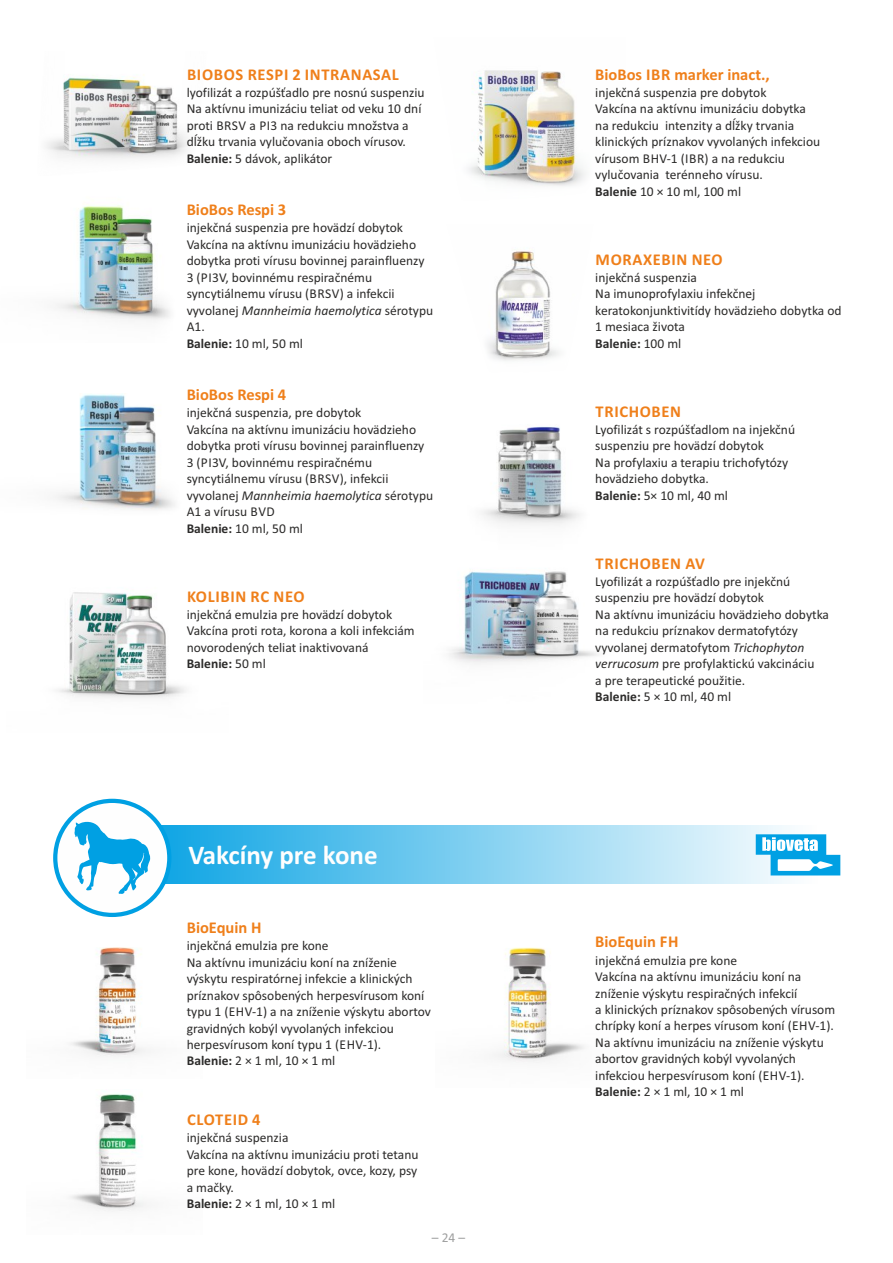
<style>
.page{position:relative;width:893px;height:1263px;background:#fff}
.page>*{position:absolute;margin:0;border:0;box-sizing:border-box;transform-origin:0 0}
.t1{font:700 27px "Calibri";color:#fefefe}
.t2{font:700 16.5px "Calibri";letter-spacing:.03em;color:#ef7f1a}
.t3{font:700 16.5px "Calibri";color:#ef7f1a}
.t4{font:13.5px/16.5px "Calibri";color:#2b2a29}
.t5{font:700 13.5px "Calibri";color:#2b2a29}
.t6{font:13.5px "Calibri";color:#9d9e9e}
.s1{font-weight:700}
.s2{font-style:italic}
.s3{font-weight:400}
</style>
<div class="page">
<img style="left:57px;top:592px;width:129px;height:107px">
<img style="left:70px;top:1094px;width:76px;height:118px">
<img style="left:70px;top:947px;width:76px;height:110px">
<img style="left:494px;top:947px;width:91px;height:116px">
<img style="left:449px;top:571px;width:149px;height:93px">
<img style="left:482px;top:426px;width:98px;height:99px">
<img style="left:55px;top:394px;width:120px;height:116px">
<img style="left:56px;top:205px;width:114px;height:115px">
<img style="left:174px;top:825px;width:667px;height:58px">
<svg style="left:756px;top:834px;width:84px;height:41px"></svg>
<svg style="left:53px;top:798px;width:121px;height:119px"></svg>
<img style="left:487px;top:251px;width:72px;height:110px">
<img style="left:46px;top:77px;width:143px;height:82px">
<img style="left:469px;top:70px;width:117px;height:116px">
<p class="t2" style="left:187px;top:67px;width:213px">BIOBOS RESPI 2 INTRANASAL</p>
<p class="t4" style="left:187px;top:85px;width:239px">lyofilizát a rozpúšťadlo pre nosnú suspenziu</p>
<p class="t4" style="left:187px;top:102px;width:236px">Na aktívnu imunizáciu teliat od veku 10 dní proti BRSV a PI3 na redukciu množstva a dĺžku trvania vylučovania oboch vírusov.</p>
<p class="t4" style="left:187px;top:151px;width:147px"><span class="s1">Balenie:</span> 5 dávok, aplikátor</p>
<p class="t3" style="left:187px;top:203px;width:101px">BioBos Respi 3</p>
<p class="t4" style="left:187px;top:221px;width:248px">injekčná suspenzia pre hovädzí dobytok Vakcína na aktívnu imunizáciu hovädzieho dobytka proti vírusu bovinnej parainfluenzy 3 (PI3V, bovinnému respiračnému syncytiálnemu vírusu (BRSV) a infekcii vyvolanej <span class="s2">Mannheimia haemolytica</span> sérotypu A1.</p>
<p class="t4" style="left:187px;top:336px;width:118px"><span class="s1">Balenie:</span> 10 ml, 50 ml</p>
<p class="t3" style="left:187px;top:388px;width:101px">BioBos Respi 4</p>
<p class="t4" style="left:187px;top:406px;width:176px">injekčná suspenzia, pre dobytok</p>
<p class="t4" style="left:187px;top:422px;width:248px">Vakcína na aktívnu imunizáciu hovädzieho dobytka proti vírusu bovinnej parainfluenzy 3 (PI3V, bovinnému respiračnému syncytiálnemu vírusu (BRSV), infekcii vyvolanej <span class="s2">Mannheimia haemolytica</span> sérotypu A1 a vírusu BVD<br><span class="s1">Balenie:</span> 10 ml, 50 ml</p>
<p class="t2" style="left:187px;top:589px;width:119px">KOLIBIN RC NEO</p>
<p class="t4" style="left:187px;top:607px;width:207px">injekčná emulzia pre hovädzí dobytok</p>
<p class="t4" style="left:187px;top:624px;width:229px">Vakcína proti rota, korona a koli infekciám novorodených teliat inaktivovaná</p>
<p class="t5" style="left:187px;top:658px;width:81px">Balenie: <span class="s3">50 ml</span></p>
<h1 class="t1" style="left:188px;top:844px;width:191px">Vakcíny pre kone</h1>
<p class="t3" style="left:187px;top:920px;width:76px">BioEquin H</p>
<p class="t4" style="left:187px;top:938px;width:246px">injekčná emulzia pre kone<br>Na aktívnu imunizáciu koní na zníženie výskytu respiratórnej infekcie a klinických príznakov spôsobených herpesvírusom koní typu 1 (EHV-1) a na zníženie výskytu abortov gravidných kobýl vyvolaných infekciou herpesvírusom koní typu 1 (EHV-1).</p>
<p class="t4" style="left:187px;top:1054px;width:150px"><span class="s1">Balenie:</span> 2 × 1 ml, 10 × 1 ml</p>
<p class="t2" style="left:187px;top:1113px;width:75px">CLOTEID 4</p>
<p class="t4" style="left:187px;top:1131px;width:233px">injekčná suspenzia<br>Vakcína na aktívnu imunizáciu proti tetanu pre kone, hovädzí dobytok, ovce, kozy, psy a mačky.</p>
<p class="t4" style="left:187px;top:1196px;width:150px"><span class="s1">Balenie:</span> 2 × 1 ml, 10 × 1 ml</p>
<p class="t6" style="left:432px;top:1231px;width:35px">– 24 –</p>
<p class="t3" style="left:595px;top:67px;width:176px">BioBos IBR marker inact.,</p>
<p class="t4" style="left:595px;top:85px;width:173px">injekčná suspenzia pre dobytok</p>
<p class="t4" style="left:595px;top:102px;width:226px">Vakcína na aktívnu imunizáciu dobytka na redukciu intenzity a dĺžky trvania klinických príznakov vyvolaných infekciou vírusom BHV-1 (IBR) a na redukciu vylučovania terénneho vírusu.</p>
<p class="t4" style="left:595px;top:184px;width:147px"><span class="s1">Balenie</span> 10 × 10 ml, 100 ml</p>
<p class="t2" style="left:596px;top:252px;width:129px">MORAXEBIN NEO</p>
<p class="t4" style="left:595px;top:270px;width:103px">injekčná suspenzia</p>
<p class="t4" style="left:595px;top:287px;width:248px">Na imunoprofylaxiu infekčnej keratokonjunktivitídy hovädzieho dobytka od<br>1 mesiaca života</p>
<p class="t5" style="left:595px;top:338px;width:87px">Balenie: <span class="s3">100 ml</span></p>
<p class="t2" style="left:596px;top:404px;width:87px">TRICHOBEN</p>
<p class="t4" style="left:595px;top:422px;width:201px">Lyofilizát s rozpúšťadlom na injekčnú suspenziu pre hovädzí dobytok</p>
<p class="t4" style="left:595px;top:455px;width:194px">Na profylaxiu a terapiu trichofytózy hovädzieho dobytka.<br><span class="s1">Balenie:</span> 5× 10 ml, 40 ml</p>
<p class="t2" style="left:596px;top:556px;width:111px">TRICHOBEN AV</p>
<p class="t4" style="left:595px;top:574px;width:196px">Lyofilizát a rozpúšťadlo pre injekčnú suspenziu pre hovädzí dobytok</p>
<p class="t4" style="left:595px;top:607px;width:235px">Na aktívnu imunizáciu hovädzieho dobytka na redukciu príznakov dermatofytózy vyvolanej dermatofytom <span class="s2">Trichophyton verrucosum</span> pre profylaktickú vakcináciu<br>a pre terapeutické použitie.</p>
<p class="t4" style="left:595px;top:690px;width:137px"><span class="s1">Balenie:</span> 5 × 10 ml, 40 ml</p>
<p class="t3" style="left:595px;top:935px;width:85px">BioEquin FH</p>
<p class="t4" style="left:595px;top:953px;width:143px">injekčná emulzia pre kone</p>
<p class="t4" style="left:595px;top:969px;width:241px">Vakcína na aktívnu imunizáciu koní na zníženie výskytu respiračných infekcií<br>a klinických príznakov spôsobených vírusom chrípky koní a herpes vírusom koní (EHV-1).</p>
<p class="t4" style="left:595px;top:1035px;width:230px">Na aktívnu imunizáciu na zníženie výskytu abortov gravidných kobýl vyvolaných infekciou herpesvírusom koní (EHV-1).<br><span class="s1">Balenie:</span> 2 × 1 ml, 10 × 1 ml</p>
</div>
